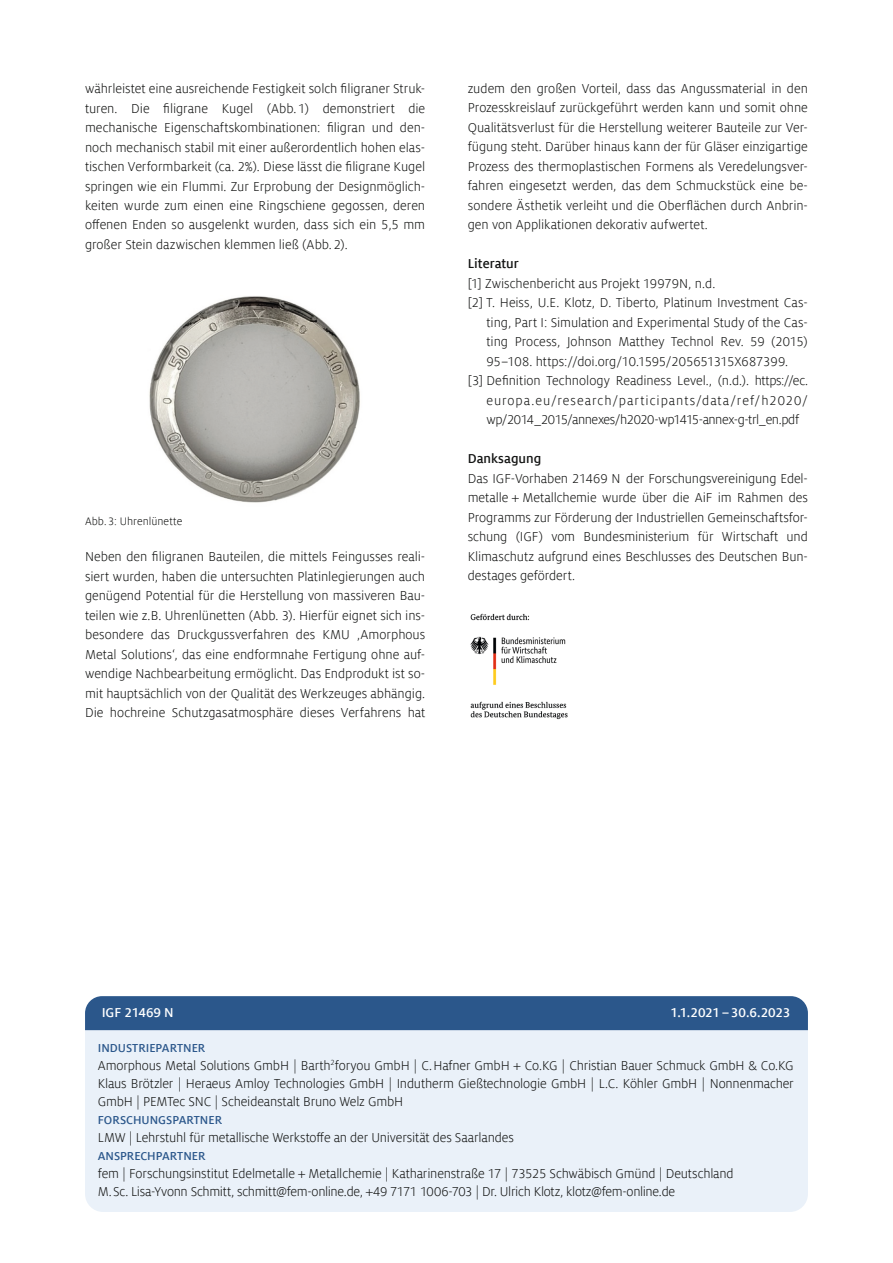
<style>
.page{position:relative;width:893px;height:1263px;background:#fff}
.page>*{position:absolute;margin:0;border:0;box-sizing:border-box;transform-origin:0 0}
.t1{font:14.25px/19.5px "Milo Offcfem";letter-spacing:-.005em;color:#131413;text-align:justify}
.t2{font:14.25px "Milo Offcfem";letter-spacing:-.03em;color:#131413}
.t3{font:14.25px "Milo Offcfem";letter-spacing:.065em;color:#131413}
.t4{font:700 14.25px "Milo Offcfem";letter-spacing:-.01em;color:#fff}
.t5{font:700 14.25px "Milo Offcfem";color:#131413}
.t6{font:700 12.75px "Milo Offcfem";color:#2b578b}
.t7{font:12px "Milo Offcfem";letter-spacing:.005em;color:#131413}
</style>
<div class="page">
<div style="left:85px;top:1030px;width:723px;height:182px;background:#eaf1f9"></div>
<div style="left:85px;top:996px;width:723px;height:34px;background:#2b578b"></div>
<img style="left:470px;top:613px;width:98px;height:107px">
<img style="left:149px;top:296px;width:211px;height:207px">
<p class="t1" style="left:85px;top:79px;width:342px">währleistet eine ausreichende Festigkeit solch filigraner Struk&shy;turen. Die filigrane Kugel (Abb. 1) demonstriert die mechanische Eigenschaftskombinationen: filigran und den&shy;noch mechanisch stabil mit einer außerordentlich hohen elas&shy;tischen Verformbarkeit (ca. 2%). Diese lässt die filigrane Kugel springen wie ein Flummi. Zur Erprobung der Designmöglich&shy;keiten wurde zum einen eine Ringschiene gegossen, deren offenen Enden so ausgelenkt wurden, dass sich ein 5,5 mm großer Stein dazwischen klemmen ließ (Abb. 2).</p>
<p class="t7" style="left:85px;top:515px;width:99px">Abb. 3: Uhrenlünette</p>
<p class="t1" style="left:85px;top:547px;width:342px">Neben den filigranen Bauteilen, die mittels Feingusses reali&shy;siert wurden, haben die untersuchten Platinlegierungen auch genügend Potential für die Herstellung von massiveren Bau&shy;teilen wie z.B. Uhrenlünetten (Abb. 3). Hierfür eignet sich ins&shy;besondere das Druckgussverfahren des KMU ‚Amorphous Metal Solutions‘, das eine endformnahe Fertigung ohne auf&shy;wendige Nachbearbeitung ermöglicht. Das Endprodukt ist so&shy;mit hauptsächlich von der Qualität des Werkzeuges abhängig.<br>Die hochreine Schutzgasatmosphäre dieses Verfahrens hat</p>
<p class="t1" style="left:468px;top:79px;width:342px">zudem den großen Vorteil, dass das Angussmaterial in den Prozesskreislauf zurückgeführt werden kann und somit ohne Qualitätsverlust für die Herstellung weiterer Bauteile zur Ver&shy;fügung steht. Darüber hinaus kann der für Gläser einzigartige Prozess des thermoplastischen Formens als Veredelungsver&shy;fahren eingesetzt werden, das dem Schmuckstück eine be&shy;sondere Ästhetik verleiht und die Oberflächen durch Anbrin&shy;gen von Applikationen dekorativ aufwertet.</p>
<p class="t5" style="left:468px;top:256px;width:53px">Literatur</p>
<p class="t1" style="left:468px;top:274px;width:249px">[1] Zwischenbericht aus Projekt 19979N, n.d.</p>
<p class="t1" style="left:468px;top:293px;width:342px">[2] T. Heiss, U.E. Klotz, D. Tiberto, Platinum Investment Cas-</p>
<p class="t1" style="left:486px;top:313px;width:323px">ting, Part I: Simulation and Experimental Study of the Cas-</p>
<p class="t1" style="left:486px;top:332px;width:323px">ting Process, Johnson Matthey Technol Rev. 59 (2015)</p>
<p class="t1" style="left:486px;top:352px;width:303px">95–108. https://doi.org/10.1595/205651315X687399.</p>
<p class="t1" style="left:468px;top:371px;width:342px">[3] Definition Technology Readiness Level., (n.d.). https://ec.</p>
<p class="t3" style="left:486px;top:393px;width:323px">europa.eu/research/participants/data/ref/h2020/</p>
<p class="t2" style="left:486px;top:412px;width:314px">wp/2014_2015/annexes/h2020-wp1415-annex-g-trl_en.pdf</p>
<p class="t5" style="left:468px;top:451px;width:75px">Danksagung</p>
<p class="t1" style="left:468px;top:469px;width:342px">Das IGF-Vorhaben 21469 N der Forschungsvereinigung Edel&shy;metalle + Metallchemie wurde über die AiF im Rahmen des Programms zur Förderung der Industriellen Gemeinschaftsfor&shy;schung (IGF) vom Bundesministerium für Wirtschaft und Klimaschutz aufgrund eines Beschlusses des Deutschen Bun&shy;destages gefördert.</p>
<p class="t4" style="left:102px;top:1005px;width:74px">IGF 21469 N</p>
<p class="t4" style="left:670px;top:1005px;width:121px">1.1.2021 – 30.6.2023</p>
<p class="t6" style="left:98px;top:1041px;width:109px">INDUSTRIEPARTNER</p>
<p class="t1" style="left:98px;top:1057px;width:698px;line-height:18px">Amorphous Metal Solutions GmbH | Barth<sup>2</sup>foryou GmbH | C. Hafner GmbH + Co.KG | Christian Bauer Schmuck GmbH &amp; Co.KG Klaus Brötzler | Heraeus Amloy Technologies GmbH | Indutherm Gießtechnologie GmbH | L.C. Köhler GmbH | Nonnenmacher GmbH | PEMTec SNC | Scheideanstalt Bruno Welz GmbH</p>
<p class="t6" style="left:98px;top:1113px;width:126px">FORSCHUNGSPARTNER</p>
<p class="t1" style="left:98px;top:1128px;width:418px">LMW | Lehrstuhl für metallische Werkstoffe an der Universität des Saarlandes</p>
<p class="t6" style="left:98px;top:1149px;width:109px">ANSPRECHPARTNER</p>
<p class="t1" style="left:98px;top:1165px;width:637px;line-height:18px">fem | Forschungsinstitut Edelmetalle + Metallchemie | Katharinenstraße 17 | 73525 Schwäbisch Gmünd | Deutschland<br>M. Sc. Lisa-Yvonn Schmitt, schmitt@fem-online.de, +49 7171 1006-703 | Dr. Ulrich Klotz, klotz@fem-online.de</p>
</div>
